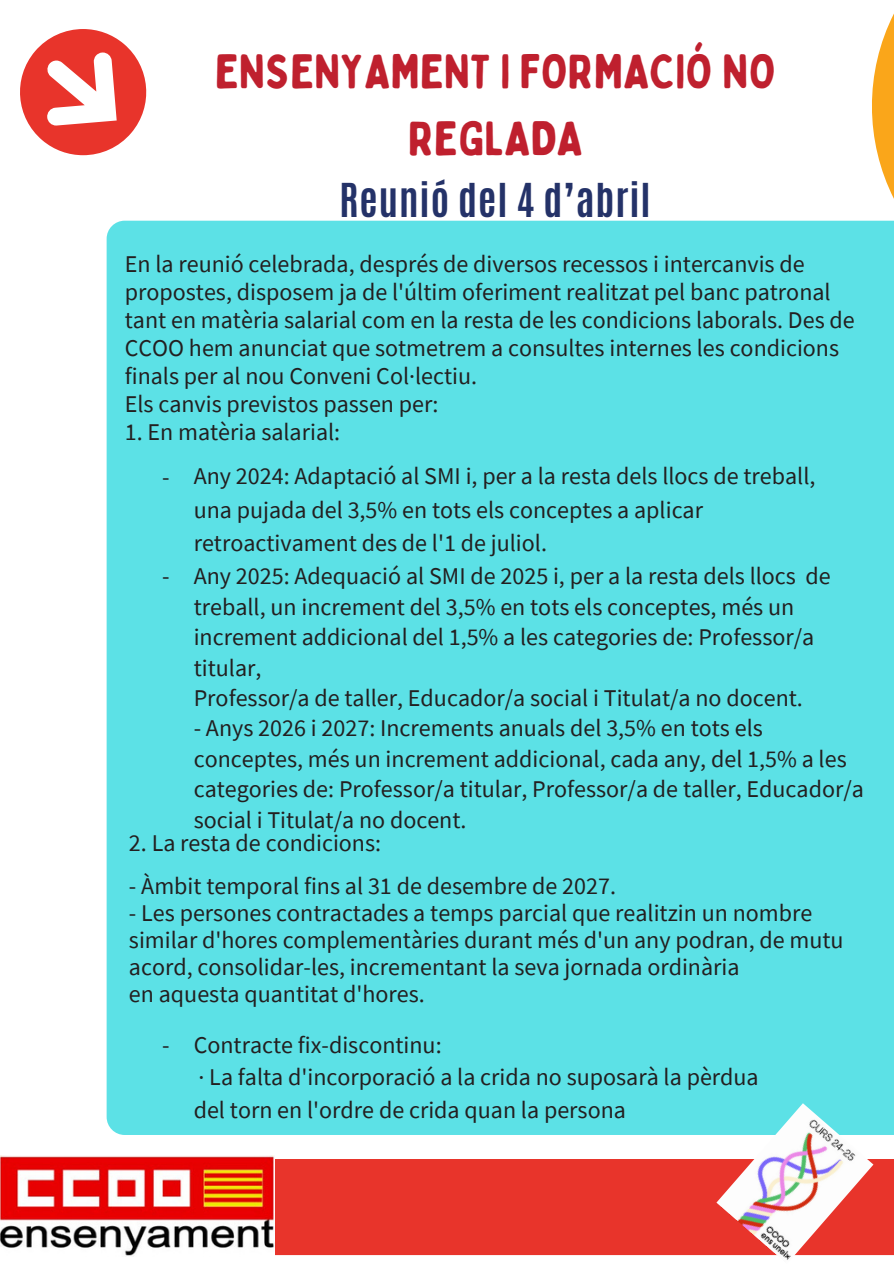
<style>
.page{position:relative;width:894px;height:1264px;background:#fff}
.page>*{position:absolute;margin:0;border:0;box-sizing:border-box;transform-origin:0 0}
.t1{font:48px/66.4px "Bobby Jones Soft";color:#bf202e;text-align:center}
.t2{font:700 39px "Antonio";letter-spacing:.025em;color:#243268}
.t3{font:24px/30.5px "Source Sans Pro";color:#231f20}
</style>
<div class="page">
<div style="left:275px;top:1159px;width:618px;height:95px;background:#e8342b"></div>
<svg style="left:872px;top:15px;width:21px;height:182px"></svg>
<div style="left:107px;top:221px;width:786px;height:913px;background:#5ce1e6"></div>
<svg style="left:20px;top:29px;width:126px;height:126px"></svg>
<img style="left:0;top:1155px;width:275px;height:101px">
<img style="left:716px;top:1103px;width:157px;height:157px">
<h1 class="t1" style="left:215px;top:40px;width:562px">ENSENYAMENT I FORMACIÓ NO<br>REGLADA</h1>
<h1 class="t2" style="left:339px;top:172px;width:313px">Reunió del 4 d’abril</h1>
<p class="t3" style="left:125px;top:249px;width:731px;line-height:28.2px">En la reunió celebrada, després de diversos recessos i intercanvis de propostes, disposem ja de l'últim oferiment realitzat pel banc patronal tant en matèria salarial com en la resta de les condicions laborals. Des de CCOO hem anunciat que sotmetrem a consultes internes les condicions finals per al nou Conveni Col·lectiu.</p>
<p class="t3" style="left:125px;top:388px;width:315px">Els canvis previstos passen per:</p>
<p class="t3" style="left:125px;top:416px;width:217px">1. En matèria salarial:</p>
<p class="t3" style="left:162px;top:461px;width:9px">-</p>
<p class="t3" style="left:194px;top:458px;width:623px;line-height:33.8px">Any 2024: Adaptació al SMI i, per a la resta dels llocs de treball, una pujada del 3,5% en tots els conceptes a aplicar</p>
<p class="t3" style="left:194px;top:527px;width:354px">retroactivament des de l'1 de juliol.</p>
<p class="t3" style="left:162px;top:560px;width:9px">-</p>
<p class="t3" style="left:194px;top:560px;width:638px">Any 2025: Adequació al SMI de 2025 i, per a la resta dels llocs de treball, un increment del 3,5% en tots els conceptes, més un</p>
<p class="t3" style="left:194px;top:621px;width:622px">increment addicional del 1,5% a les categories de: Professor/a titular,</p>
<p class="t3" style="left:194px;top:682px;width:610px">Professor/a de taller, Educador/a social i Titulat/a no docent.</p>
<p class="t3" style="left:194px;top:712px;width:671px">- Anys 2026 i 2027: Increments anuals del 3,5% en tots els conceptes, més un increment addicional, cada any, del 1,5% a les categories de: Professor/a titular, Professor/a de taller, Educador/a social i Titulat/a no docent.</p>
<p class="t3" style="left:129px;top:827px;width:253px">2. La resta de condicions:</p>
<p class="t3" style="left:129px;top:870px;width:488px">- Àmbit temporal fins al 31 de desembre de 2027.</p>
<p class="t3" style="left:129px;top:897px;width:684px">- Les persones contractades a temps parcial que realitzin un nombre</p>
<p class="t3" style="left:129px;top:926px;width:716px;line-height:27px">similar d'hores complementàries durant més d'un any podran, de mutu acord, consolidar-les, incrementant la seva jornada ordinària</p>
<p class="t3" style="left:129px;top:978px;width:297px">en aquesta quantitat d'hores.</p>
<p class="t3" style="left:162px;top:1029px;width:9px">-</p>
<p class="t3" style="left:194px;top:1028px;width:249px">Contracte fix-discontinu:</p>
<p class="t3" style="left:198px;top:1061px;width:561px">· La falta d'incorporació a la crida no suposarà la pèrdua</p>
<p class="t3" style="left:194px;top:1094px;width:433px">del torn en l'ordre de crida quan la persona</p>
</div>
